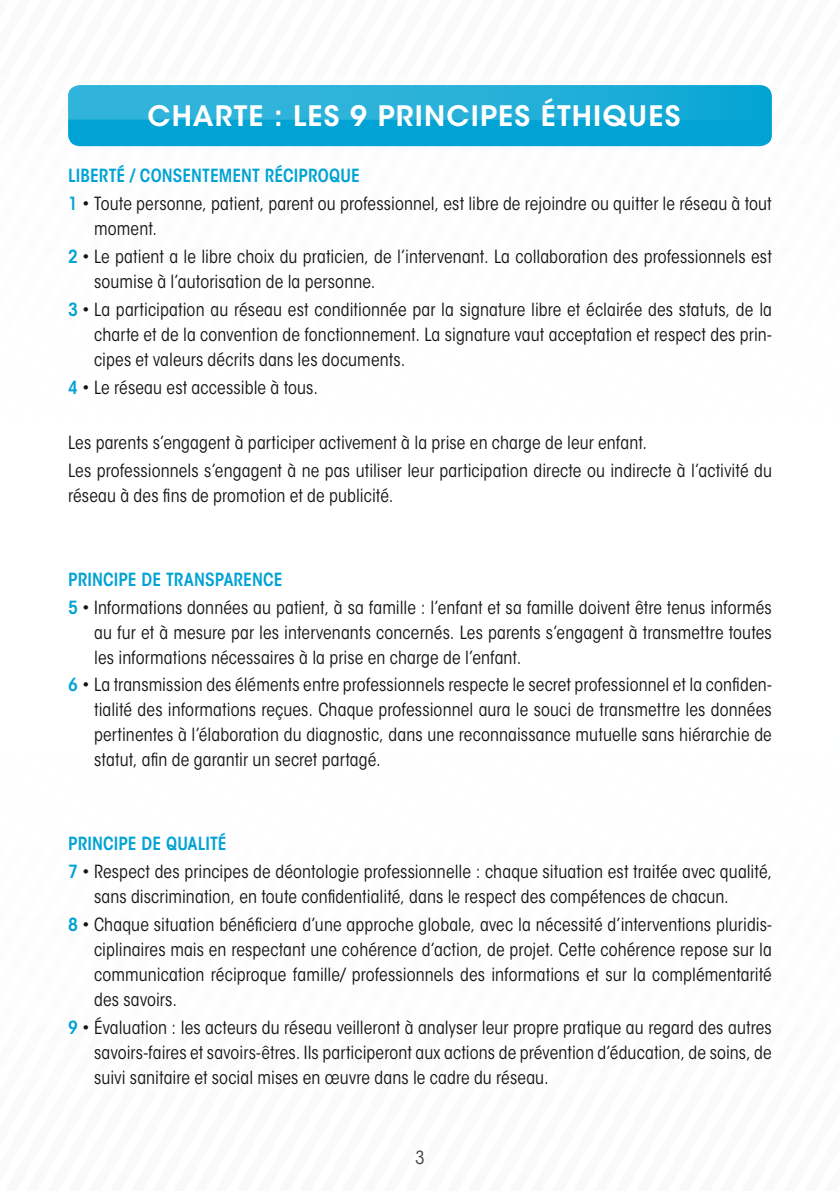
<style>
.page{position:relative;width:840px;height:1191px;background:#fff}
.page>*{position:absolute;margin:0;border:0;box-sizing:border-box;transform-origin:0 0}
.t1{font:600 28px "ITC Avant Garde Std";letter-spacing:.045em;color:#fff}
.t2{font:condensed 18px/25px "ITC Avant Garde Std";letter-spacing:.005em;color:#131413}
.t3{font:condensed 18px "ITC Avant Garde Std";color:#40403f}
.s1{font-weight:600;color:#00a3d3}
</style>
<div class="page">
<svg style="left:68px;top:85px;width:704px;height:62px;background:#19abd7"></svg>
<h1 class="t1" style="left:147px;top:98px;width:534px">CHARTE : LES 9 PRINCIPES ÉTHIQUES</h1>
<p class="t2" style="left:68px;top:162px;width:704px;line-height:27.8px"><span class="s1">LIBERTÉ / CONSENTEMENT RÉCIPROQUE<br>1</span> • Toute personne, patient, parent ou professionnel, est libre de rejoindre ou quitter le réseau à tout</p>
<p class="t2" style="left:68px;top:215px;width:705px;line-height:27.8px;text-indent:26px">moment.<br><span class="s1">2</span> • Le patient a le libre choix du praticien, de l’intervenant. La collaboration des professionnels est</p>
<p class="t2" style="left:68px;top:267px;width:705px;line-height:27.8px;text-indent:26px">soumise à l’autorisation de la personne.<br><span class="s1">3</span> • La participation au réseau est conditionnée par la signature libre et éclairée des statuts, de la</p>
<p class="t2" style="left:94px;top:322px;width:678px">charte et de la convention de fonctionnement. La signature vaut acceptation et respect des prin&shy;cipes et valeurs décrits dans les documents.</p>
<p class="t2" style="left:68px;top:375px;width:251px"><span class="s1">4</span> • Le réseau est accessible à tous.</p>
<p class="t2" style="left:68px;top:429px;width:705px;line-height:27.8px">Les parents s’engagent à participer activement à la prise en charge de leur enfant.<br>Les professionnels s’engagent à ne pas utiliser leur participation directe ou indirecte à l’activité du</p>
<p class="t2" style="left:68px;top:483px;width:326px">réseau à des fins de promotion et de publicité.</p>
<p class="t2" style="left:68px;top:565px;width:704px;line-height:27.8px"><span class="s1">PRINCIPE DE TRANSPARENCE<br>5</span> • Informations données au patient, à sa famille : l’enfant et sa famille doivent être tenus informés</p>
<p class="t2" style="left:94px;top:619px;width:679px">au fur et à mesure par les intervenants concernés. Les parents s’engagent à transmettre toutes les informations nécessaires à la prise en charge de l’enfant.</p>
<p class="t2" style="left:94px;top:672px;width:679px;text-align:justify;text-indent:-26px"><span class="s1">6</span> • La transmission des éléments entre professionnels respecte le secret professionnel et la confiden&shy;tialité des informations reçues. Chaque professionnel aura le souci de transmettre les données pertinentes à l’élaboration du diagnostic, dans une reconnaissance mutuelle sans hiérarchie de statut, afin de garantir un secret partagé.</p>
<p class="t2" style="left:68px;top:829px;width:705px;line-height:27.8px"><span class="s1">PRINCIPE DE QUALITÉ<br>7</span> • Respect des principes de déontologie professionnelle : chaque situation est traitée avec qualité,</p>
<p class="t2" style="left:68px;top:882px;width:705px;line-height:27.8px;text-indent:26px">sans discrimination, en toute confidentialité, dans le respect des compétences de chacun.<br><span class="s1">8</span> • Chaque situation bénéficiera d’une approche globale, avec la nécessité d’interventions pluridis-</p>
<p class="t2" style="left:94px;top:936px;width:679px;text-align:justify">ciplinaires mais en respectant une cohérence d’action, de projet. Cette cohérence repose sur la communication réciproque famille/ professionnels des informations et sur la complémentarité des savoirs.</p>
<p class="t2" style="left:94px;top:1014px;width:678px;text-align:justify;text-indent:-26px"><span class="s1">9</span> • Évaluation : les acteurs du réseau veilleront à analyser leur propre pratique au regard des autres savoirs-faires et savoirs-êtres. Ils participeront aux actions de prévention d’éducation, de soins, de suivi sanitaire et social mises en œuvre dans le cadre du réseau.</p>
<p class="t3" style="left:415px;top:1146px;width:11px">3</p>
</div>
